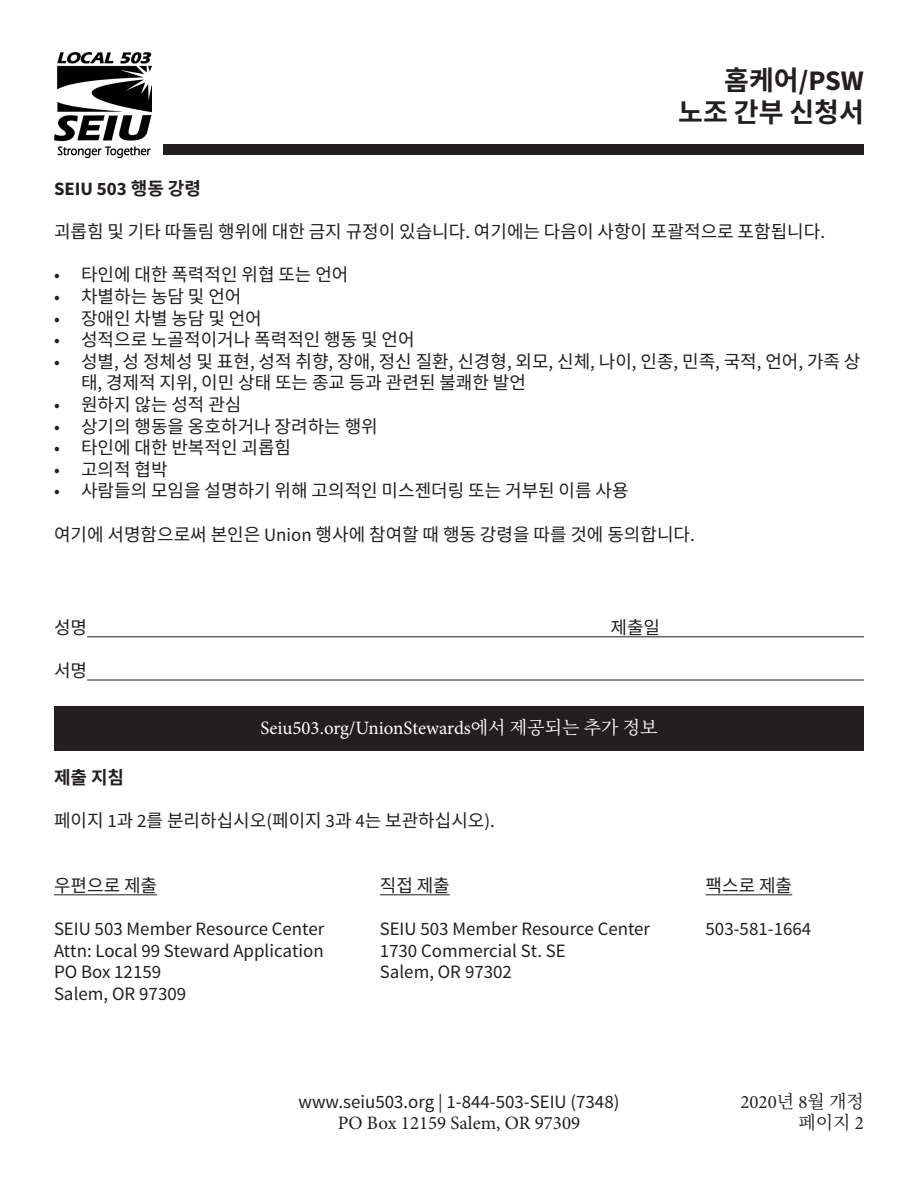
<style>
.page{position:relative;width:918px;height:1188px;background:#fff}
.page>*{position:absolute;margin:0;border:0;box-sizing:border-box;transform-origin:0 0}
.t1{font:700 28.35px "Source Sans Pro";color:#231f20}
.t2{font:700 27px "Source Han Sans KR";color:#231f20}
.t3{font:18.9px "Source Sans Pro";color:#231f20}
.t4{font:18.9px "Minion Pro";color:#fff}
.t5{font:18.9px "Minion Pro";color:#231f20}
.t6{font:700 18.9px "Source Sans Pro";color:#231f20}
.t7{font:18px/21.6px "Source Han Sans KR";color:#231f20}
.t8{font:18px "Source Han Serif K";color:#231f20}
.t9{font:700 18px "Source Han Sans KR";color:#231f20}
.s1{font-family:"Source Han Sans KR";font-size:27px}
.s2{font-family:"Source Han Sans KR";font-size:18px}
.s3{font-family:"Source Sans Pro";font-size:18.9px}
.s4{font-family:"Source Han Serif K";font-size:18px}
.s5{font-family:"Minion Pro";font-size:18.9px}
</style>
<div class="page">
<div style="left:164px;top:145px;width:700px;height:10px;background:#231f20"></div>
<img style="left:54px;top:52px;width:98px;height:105px">
<hr style="left:87px;top:636px;width:777px;height:1px;background:#231f20">
<hr style="left:87px;top:680px;width:777px;height:1px;background:#231f20">
<hr style="left:54px;top:894px;width:103px;height:1px;background:#231f20">
<div style="left:54px;top:706px;width:810px;height:45px;background:#231f20"></div>
<hr style="left:380px;top:894px;width:70px;height:1px;background:#231f20">
<hr style="left:706px;top:894px;width:86px;height:1px;background:#231f20">
<p class="t1" style="left:724px;top:62px;width:141px"><span class="s1">홈케어</span>/PSW</p>
<p class="t2" style="left:678px;top:97px;width:187px">노조 간부 신청서</p>
<p class="t6" style="left:54px;top:177px;width:148px">SEIU 503 <span class="s2">행동 강령</span></p>
<p class="t7" style="left:54px;top:221px;width:773px">괴롭힘 및 기타 따돌림 행위에 대한 금지 규정이 있습니다<span class="s3">.</span> 여기에는 다음이 사항이 포괄적으로 포함됩니다<span class="s3">.</span></p>
<p class="t7" style="left:54px;top:264px;width:296px"><span class="s3">•</span> 타인에 대한 폭력적인 위협 또는 언어</p>
<p class="t7" style="left:54px;top:286px;width:189px"><span class="s3">•</span> 차별하는 농담 및 언어</p>
<p class="t7" style="left:54px;top:308px;width:209px"><span class="s3">•</span> 장애인 차별 농담 및 언어</p>
<p class="t7" style="left:54px;top:329px;width:362px"><span class="s3">•</span> 성적으로 노골적이거나 폭력적인 행동 및 언어</p>
<p class="t7" style="left:81px;top:351px;width:781px;text-indent:-27px"><span class="s3">•</span> 성별<span class="s3">,</span> 성 정체성 및 표현<span class="s3">,</span> 성적 취향<span class="s3">,</span> 장애<span class="s3">,</span> 정신 질환<span class="s3">,</span> 신경형<span class="s3">,</span> 외모<span class="s3">,</span> 신체<span class="s3">,</span> 나이<span class="s3">,</span> 인종<span class="s3">,</span> 민족<span class="s3">,</span> 국적<span class="s3">,</span> 언어<span class="s3">,</span> 가족 상 태<span class="s3">,</span> 경제적 지위<span class="s3">,</span> 이민 상태 또는 종교 등과 관련된 불쾌한 발언</p>
<p class="t7" style="left:54px;top:394px;width:189px"><span class="s3">•</span> 원하지 않는 성적 관심</p>
<p class="t7" style="left:54px;top:416px;width:325px"><span class="s3">•</span> 상기의 행동을 옹호하거나 장려하는 행위</p>
<p class="t7" style="left:54px;top:437px;width:239px"><span class="s3">•</span> 타인에 대한 반복적인 괴롭힘</p>
<p class="t7" style="left:54px;top:459px;width:115px"><span class="s3">•</span> 고의적 협박</p>
<p class="t7" style="left:54px;top:480px;width:576px"><span class="s3">•</span> 사람들의 모임을 설명하기 위해 고의적인 미스젠더링 또는 거부된 이름 사용</p>
<p class="t7" style="left:54px;top:524px;width:642px">여기에 서명함으로써 본인은 <span class="s3">Union</span> 행사에 참여할 때 행동 강령을 따를 것에 동의합니다<span class="s3">.</span></p>
<p class="t7" style="left:54px;top:617px;width:35px">성명</p>
<p class="t7" style="left:610px;top:617px;width:51px">제출일</p>
<p class="t7" style="left:54px;top:660px;width:35px">서명</p>
<p class="t4" style="left:260px;top:715px;width:399px">Seiu503.org/UnionStewards<span class="s4">에서 제공되는 추가 정보</span></p>
<p class="t9" style="left:54px;top:767px;width:72px">제출 지침</p>
<p class="t7" style="left:54px;top:810px;width:442px">페이지 <span class="s3">1</span>과 <span class="s3">2</span>를 분리하십시오<span class="s3">(</span>페이지 <span class="s3">3</span>과 <span class="s3">4</span>는 보관하십시오<span class="s3">).</span></p>
<p class="t7" style="left:54px;top:875px;width:105px">우편으로 제출</p>
<p class="t3" style="left:54px;top:917px;width:272px">SEIU 503 Member Resource Center</p>
<p class="t3" style="left:54px;top:939px;width:271px">Attn: Local 99 Steward Application</p>
<p class="t3" style="left:54px;top:960px;width:109px">PO Box 12159</p>
<p class="t3" style="left:54px;top:982px;width:134px">Salem, OR 97309</p>
<p class="t7" style="left:380px;top:875px;width:72px">직접 제출</p>
<p class="t3" style="left:380px;top:917px;width:272px">SEIU 503 Member Resource Center</p>
<p class="t3" style="left:380px;top:939px;width:188px">1730 Commercial St. SE</p>
<p class="t3" style="left:380px;top:960px;width:134px">Salem, OR 97302</p>
<p class="t3" style="left:299px;top:1090px;width:322px">www.seiu503.org | 1-844-503-SEIU (7348)</p>
<p class="t5" style="left:338px;top:1111px;width:244px">PO Box 12159 Salem, OR 97309</p>
<p class="t7" style="left:706px;top:875px;width:88px">팩스로 제출</p>
<p class="t3" style="left:706px;top:917px;width:107px">503-581-1664</p>
<p class="t5" style="left:741px;top:1089px;width:125px">2020<span class="s4">년</span> 8<span class="s4">월 개정</span></p>
<p class="t8" style="left:798px;top:1113px;width:67px">페이지 <span class="s5">2</span></p>
</div>
